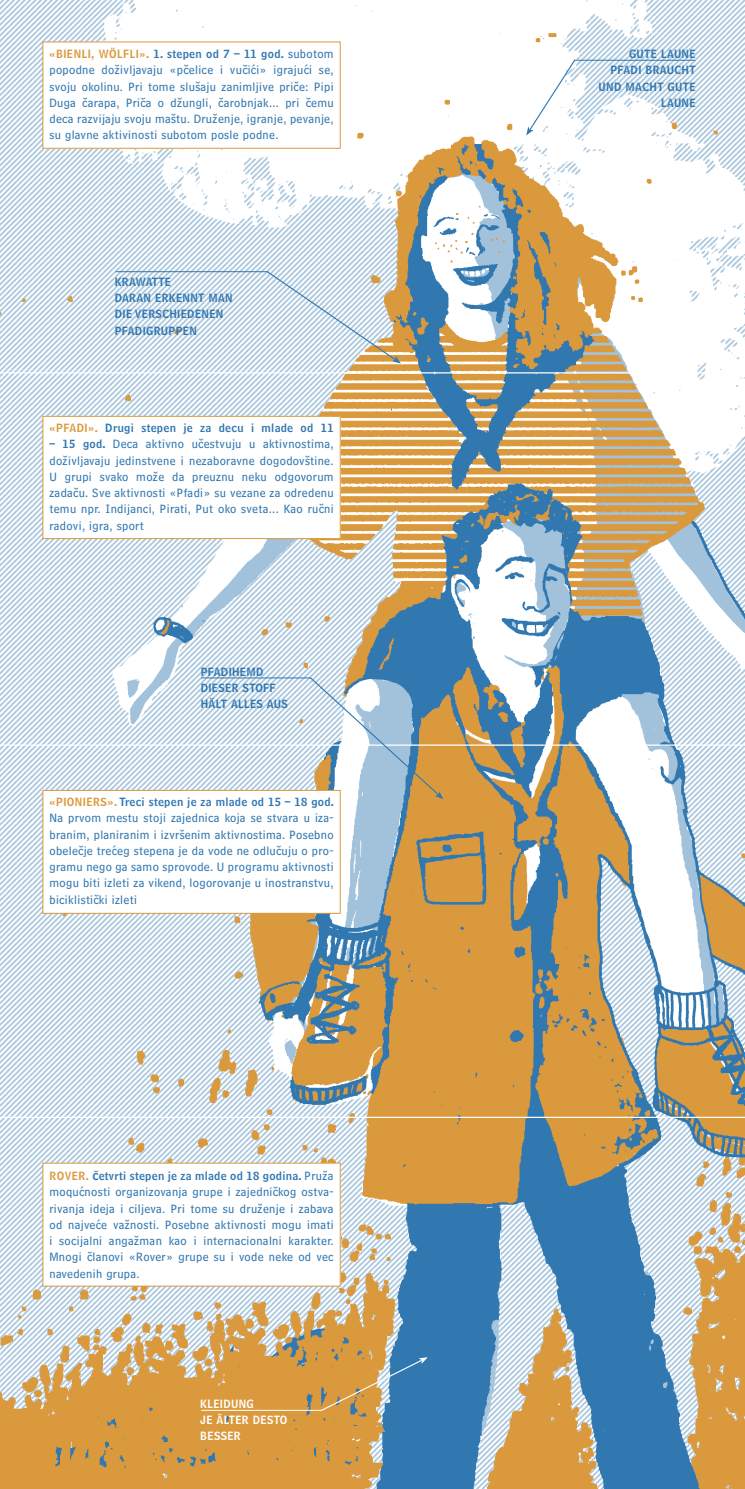
<style>
.page{position:relative;width:745px;height:1489px;background:#fff}
.page>*{position:absolute;margin:0;border:0;box-sizing:border-box;transform-origin:0 0}
.t1{font:12.5px/16.2px "Bell Centennial Sub Caption";letter-spacing:.025em;color:#3177b0;text-align:justify}
.t2{font:11.25px/16.2px "Bell Centennial Name And Number";letter-spacing:.025em;color:#3177b0}
.t3{font:11.25px/16.2px "Bell Centennial Name And Number";letter-spacing:.025em;color:#fff}
.s1{color:#db993d}
.s2{font-family:"Bell Centennial Sub Caption";font-size:12.5px}
.s3{font-family:"Bell Centennial Name And Number";font-size:11.25px}
.s4{font-size:12.5px}
</style>
<div class="page">
<img style="left:0;top:0;width:744px;height:1488px">
<div style="left:43px;top:42px;width:297px;height:106px;background:#fff"></div>
<div style="left:43px;top:42px;width:297px;height:107px;border:1px solid #db993d"></div>
<div style="left:43px;top:416px;width:297px;height:122px;background:#fff"></div>
<div style="left:43px;top:416px;width:297px;height:123px;border:1px solid #db993d"></div>
<div style="left:43px;top:790px;width:297px;height:123px;background:#fff"></div>
<div style="left:43px;top:790px;width:297px;height:123px;border:1px solid #db993d"></div>
<div style="left:43px;top:1163px;width:297px;height:122px;background:#fff"></div>
<hr style="left:0;top:372px;width:744px;height:1px;background:#fff">
<hr style="left:0;top:1116px;width:744px;height:1px;background:#fff">
<hr style="left:0;top:744px;width:744px;height:1px;background:#fff">
<svg style="left:308px;top:676px;width:137px;height:125px"></svg>
<hr style="left:201px;top:677px;width:110px;height:1px;background:#3177b0">
<svg style="left:265px;top:270px;width:137px;height:96px"></svg>
<hr style="left:116px;top:271px;width:152px;height:1px;background:#3177b0">
<svg style="left:523px;top:58px;width:53px;height:79px"></svg>
<hr style="left:573px;top:60px;width:122px;height:1px;background:#3177b0">
<svg style="left:319px;top:1354px;width:110px;height:57px;background:#9b947a"></svg>
<hr style="left:201px;top:1409px;width:121px;height:1px;background:#fff">
<p class="t2" style="left:49px;top:46px;width:285px"><span class="s1">«BIENLI, WÖLFLI».</span> 1. stepen od 7 – 11 god. <span class="s2">subotom</span></p>
<p class="t1" style="left:49px;top:62px;width:285px">popodne doz˘ivljavaju «pc˘elice i vuc˘ic´i» igrajuc´i se, svoju okolinu. Pri tome slus˘aju zanimljive pric˘e: Pipi Duga c˘arapa, Pric˘a o dz˘ungli, c˘arobnjak... pri c˘emu deca razvijaju svoju mas˘tu. Druz˘enje, igranje, pevanje, su glavne aktivinosti subotom posle podne.</p>
<p class="t2" style="left:115px;top:273px;width:119px">KRAWATTE<br>DARAN ERKENNT MAN<br>DIE VERSCHIEDENEN<br>PFADIGRUPPEN</p>
<p class="t2" style="left:49px;top:420px;width:285px"><span class="s1">«PFADI».</span> Drugi stepen je za decu i mlade od 11</p>
<p class="t1" style="left:49px;top:436px;width:285px"><span class="s3">– 15 god.</span> Deca aktivno uc˘estvuju u aktivnostima, doz˘ivljavaju jedinstvene i nezaboravne dogodovs˘tine.<br>U grupi svako moz˘e da preuznu neku odgovorum zadac˘u. Sve aktivnosti «Pfadi» su vezane za odredenu temu npr. Indijanci, Pirati, Put oko sveta... Kao ruc˘ni radovi, igra, sport</p>
<p class="t2" style="left:201px;top:663px;width:89px">PFADIHEMD<br>DIESER STOFF<br>HÄLT ALLES AUS</p>
<p class="t2" style="left:49px;top:793px;width:286px"><span class="s1">«PIONIERS».</span> Treci stepen je za mlade od 15 – 18 god.</p>
<p class="t1" style="left:49px;top:809px;width:285px">Na prvom mestu stoji zajednica koja se stvara u iza&shy;branim, planiranim i izvrs˘enim aktivnostima. Posebno obelec˘je trec´eg stepena je da vode ne odluc˘uju o pro&shy;gramu nego ga samo sprovode. U programu aktivnosti mogu biti izleti za vikend, logorovanje u inostranstvu, biciklistic˘ki izleti</p>
<p class="t2" style="left:49px;top:1167px;width:285px"><span class="s1">ROVER.</span> <span class="s4">c˘</span>etvrti stepen je za mlade od 18 godina. <span class="s2">Pruz˘a</span></p>
<p class="t1" style="left:49px;top:1183px;width:285px">moquc´nosti organizovanja grupe i zajednic˘kog ostva&shy;rivanja ideja i ciljeva. Pri tome su druz˘enje i zabava od najvec´e vaz˘nosti. Posebne aktivnosti mogu imati i socijalni angaz˘man kao i internacionalni karakter.<br>Mnogi c˘lanovi «Rover» grupe su i vode neke od vec navedenih grupa.</p>
<p class="t3" style="left:200px;top:1395px;width:89px">KLEIDUNG<br>JE ÄLTER DESTO<br>BESSER</p>
<p class="t2" style="left:598px;top:46px;width:98px;text-align:right">GUTE LAUNE<br>PFADI BRAUCHT<br>UND MACHT GUTE<br>LAUNE</p>
</div>
